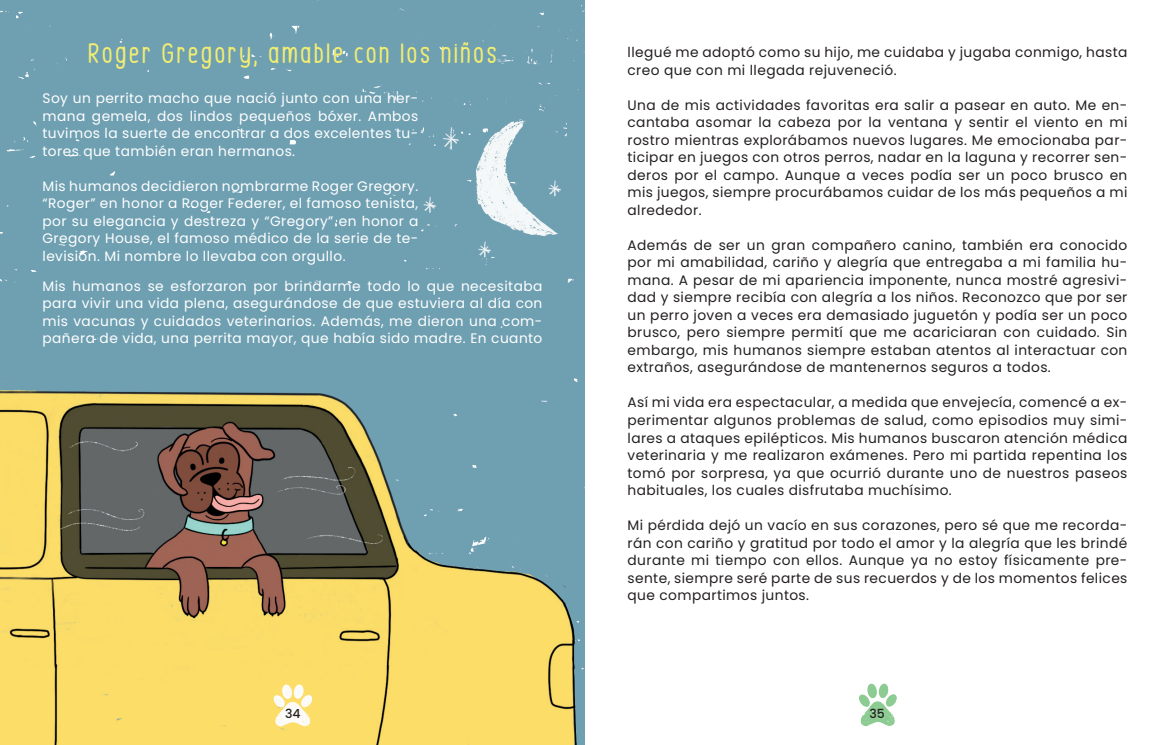
<style>
.page{position:relative;width:1170px;height:745px;background:#fff}
.page>*{position:absolute;margin:0;border:0;box-sizing:border-box;transform-origin:0 0}
.t1{font:28.75px "Simply Happy";letter-spacing:.1em;color:#f3ee71}
.t2{font:13.75px/17.5px "Poppins";letter-spacing:.03em;color:#231f20;text-align:justify}
.t3{font:13.75px/17.5px "Poppins";letter-spacing:.03em;color:#fff;text-align:justify}
.t4{font:500 12.5px "Poppins";color:#231f20}
</style>
<div class="page">
<div style="left:0;top:0;width:585px;height:744px;background:#6fa0b2"></div>
<img style="left:0;top:379px;width:578px;height:365px">
<img style="left:418px;top:99px;width:148px;height:176px">
<img style="left:268px;top:682px;width:48px;height:49px">
<div style="left:149px;top:114px;width:46px;height:25px;background:#70a0b2"></div>
<div style="left:96px;top:194px;width:46px;height:25px;background:#70a0b2"></div>
<img style="left:859px;top:683px;width:38px;height:43px">
<h1 class="t1" style="left:88px;top:38px;width:410px">Roger Gregory, amable con los niños</h1>
<p class="t3" style="left:43px;top:90px;width:377px">Soy un perrito macho que nació junto con una her&shy;mana gemela, dos lindos pequeños bóxer. Ambos tuvimos la suerte de encontrar a dos excelentes tu&shy;tores que también eran hermanos.</p>
<p class="t3" style="left:43px;top:177px;width:377px">Mis humanos decidieron nombrarme Roger Gregory. “Roger” en honor a Roger Federer, el famoso tenista, por su elegancia y destreza y “Gregory” en honor a Gregory House, el famoso médico de la serie de te&shy;levisión. Mi nombre lo llevaba con orgullo.</p>
<p class="t3" style="left:43px;top:277px;width:501px">Mis humanos se esforzaron por brindarme todo lo que necesitaba para vivir una vida plena, asegurándose de que estuviera al día con mis vacunas y cuidados veterinarios. Además, me dieron una com&shy;pañera de vida, una perrita mayor, que había sido madre. En cuanto</p>
<p class="t2" style="left:627px;top:43px;width:501px">llegué me adoptó como su hijo, me cuidaba y jugaba conmigo, hasta creo que con mi llegada rejuveneció.</p>
<p class="t2" style="left:627px;top:96px;width:501px">Una de mis actividades favoritas era salir a pasear en auto. Me en&shy;cantaba asomar la cabeza por la ventana y sentir el viento en mi rostro mientras explorábamos nuevos lugares. Me emocionaba par&shy;ticipar en juegos con otros perros, nadar en la laguna y recorrer sen&shy;deros por el campo. Aunque a veces podía ser un poco brusco en mis juegos, siempre procurábamos cuidar de los más pequeños a mi alrededor.</p>
<p class="t2" style="left:627px;top:236px;width:501px">Además de ser un gran compañero canino, también era conocido por mi amabilidad, cariño y alegría que entregaba a mi familia hu&shy;mana. A pesar de mi apariencia imponente, nunca mostré agresivi&shy;dad y siempre recibía con alegría a los niños. Reconozco que por ser un perro joven a veces era demasiado juguetón y podía ser un poco brusco, pero siempre permití que me acariciaran con cuidado. Sin embargo, mis humanos siempre estaban atentos al interactuar con extraños, asegurándose de mantenernos seguros a todos.</p>
<p class="t2" style="left:627px;top:394px;width:501px">Así mi vida era espectacular, a medida que envejecía, comencé a ex&shy;perimentar algunos problemas de salud, como episodios muy simi&shy;lares a ataques epilépticos. Mis humanos buscaron atención médica veterinaria y me realizaron exámenes. Pero mi partida repentina los tomó por sorpresa, ya que ocurrió durante uno de nuestros paseos habituales, los cuales disfrutaba muchísimo.</p>
<p class="t2" style="left:627px;top:516px;width:501px">Mi pérdida dejó un vacío en sus corazones, pero sé que me recorda&shy;rán con cariño y gratitud por todo el amor y la alegría que les brindé durante mi tiempo con ellos. Aunque ya no estoy físicamente pre&shy;sente, siempre seré parte de sus recuerdos y de los momentos felices que compartimos juntos.</p>
<p class="t4" style="left:285px;top:706px;width:17px">34</p>
<p class="t4" style="left:869px;top:706px;width:17px">35</p>
</div>
